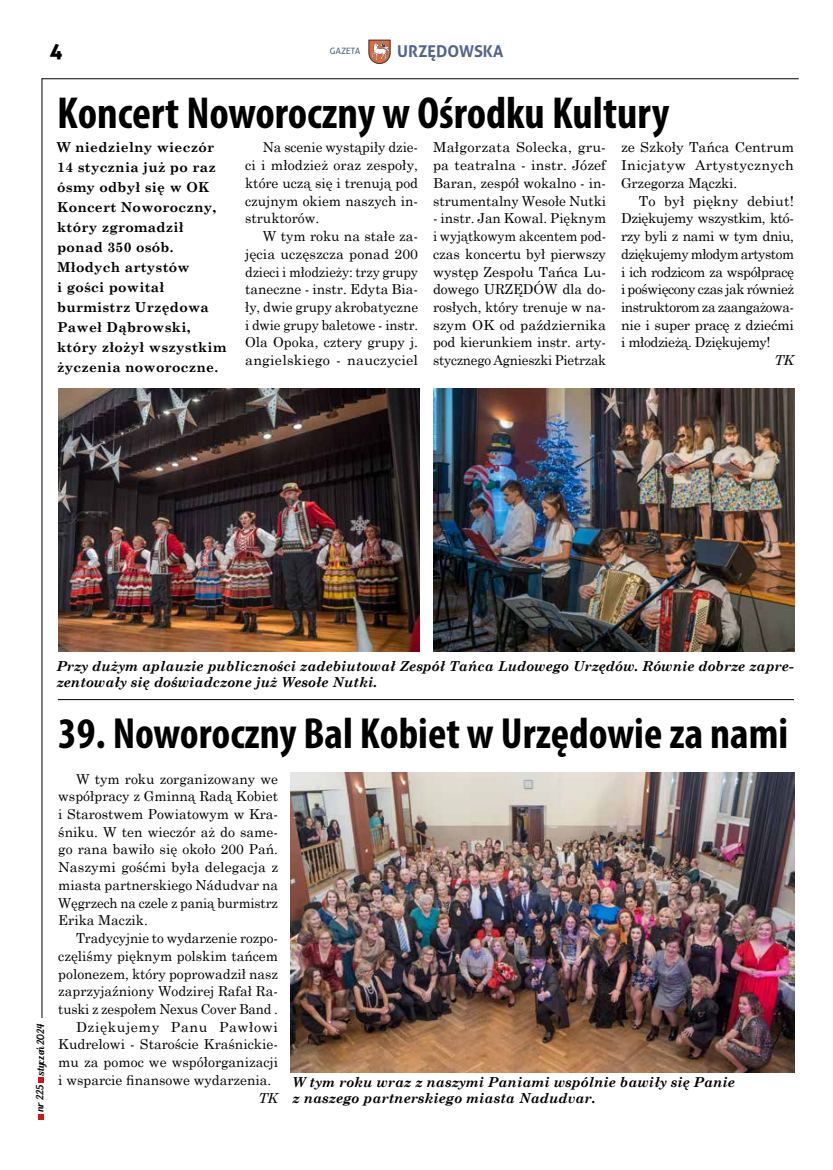
<style>
.page{position:relative;width:833px;height:1170px;background:#fff}
.page>*{position:absolute;margin:0;border:0;box-sizing:border-box;transform-origin:0 0}
.t1{font:700 condensed 45px "Myriad Pro";color:#000}
.t2{font:700 condensed 43.75px "Myriad Pro";color:#000}
.t3{font:21.25px "Aller Display";color:#000}
.t4{font:700 16.25px "Aller";color:#53658d}
.t5{font:13.75px/17.8px "Century Schoolbook";color:#000;text-align:justify}
.t6{font:13.75px/17.8px "Century Schoolbook";color:#000;text-align:justify;scale:1.04 1}
.t7{font:italic 700 13.75px/16.2px "Century Schoolbook";color:#000}
.t8{font:700 13.75px/20px "Century Schoolbook";letter-spacing:.02em;color:#000}
.t9{font:13.75px "Century Schoolbook";letter-spacing:.04em;color:#000}
.t10{font:italic 13.75px "Century Schoolbook";color:#000}
.t11{font:10px "Blenda Script";color:#000}
.t12{font:8.75px "Aller";color:#53658d}
</style>
<div class="page">
<svg style="left:369px;top:40px;width:21px;height:24px"></svg>
<hr style="left:42px;top:78px;width:756px;height:1px;background:#000">
<hr style="left:42px;top:78px;width:1px;height:994px;background:#000">
<div style="left:37px;top:1018px;width:9px;height:57px;background:#fff"></div>
<svg style="left:38px;top:1114px;width:5px;height:5px"></svg>
<svg style="left:38px;top:1077px;width:5px;height:5px"></svg>
<img style="left:433px;top:389px;width:361px;height:262px">
<img style="left:58px;top:389px;width:361px;height:262px">
<hr style="left:58px;top:699px;width:736px;height:1px;background:#000">
<img style="left:291px;top:772px;width:503px;height:300px">
<h3 class="t3" style="left:50px;top:37px;width:15px">4</h3>
<h1 class="t1" style="left:57px;top:85px;width:613px">Koncert Noworoczny w Ośrodku Kultury</h1>
<p class="t8" style="left:57px;top:136px;width:171px">W niedzielny wieczór<br>14 stycznia już po raz ósmy odbył się w OK<br>Koncert Noworoczny, który zgromadził ponad 350 osób.<br>Młodych artystów<br>i gości powitał burmistrz Urzędowa<br>Paweł Dąbrowski, który złożył wszystkim życzenia noworoczne.</p>
<p class="t5" style="left:245px;top:137px;width:174px;text-indent:18px">Na scenie wystąpiły dzie&shy;ci i młodzież oraz zespoły, które uczą się i trenują pod czujnym okiem naszych in&shy;struktorów.</p>
<p class="t12" style="left:330px;top:46px;width:32px">GAZETA</p>
<p class="t4" style="left:397px;top:41px;width:108px">URZĘDOWSKA</p>
<p class="t6" style="left:433px;top:137px;width:168px">Małgorzata Solecka, gru&shy;pa teatralna - instr. Józef Baran, zespół wokalno - in&shy;strumentalny Wesołe Nutki</p>
<p class="t5" style="left:433px;top:208px;width:174px">- instr. Jan Kowal. Pięknym i wyjątkowym akcentem pod&shy;czas koncertu był pierwszy występ Zespołu Tańca Lu&shy;dowego URZĘDÓW dla do&shy;rosłych, który trenuje w na&shy;szym OK od października pod kierunkiem instr. arty&shy;stycznego Agnieszki Pietrzak</p>
<p class="t6" style="left:621px;top:137px;width:168px">ze Szkoły Tańca Centrum Inicjatyw Artystycznych Grzegorza Mączki.</p>
<p class="t6" style="left:621px;top:190px;width:168px;text-indent:18px">To był piękny debiut!<br>Dziękujemy wszystkim, któ&shy;rzy byli z nami w tym dniu, dziękujemy młodym artystom i ich rodzicom za współpracę i poświęcony czas jak również instruktorom za zaangażowa&shy;nie i super pracę z dziećmi i młodzieżą. Dziękujemy!</p>
<p class="t10" style="left:774px;top:350px;width:21px">TK</p>
<p class="t5" style="left:245px;top:226px;width:174px;text-indent:18px">W tym roku na stałe za&shy;jęcia uczęszcza ponad 200 dzieci i młodzieży: trzy grupy taneczne - instr. Edyta Bia&shy;ły, dwie grupy akrobatyczne i dwie grupy baletowe - instr.<br>Ola Opoka, cztery grupy j. angielskiego - nauczyciel</p>
<p class="t7" style="left:57px;top:657px;width:738px">Przy dużym aplauzie publiczności zadebiutował Zespół Tańca Ludowego Urzędów. Równie dobrze zapre&shy;zentowały się doświadczone już Wesołe Nutki.</p>
<p class="t11" style="left:34px;top:1112px;width:90px;rotate:-90deg">nr 225 styczeń 2024</p>
<h2 class="t2" style="left:58px;top:706px;width:731px">39. Noworoczny Bal Kobiet w Urzędowie za nami</h2>
<p class="t5" style="left:58px;top:768px;width:221px;text-indent:18px">W tym roku zorganizowany we współpracy z Gminną Radą Kobiet i Starostwem Powiatowym w Kra&shy;śniku. W ten wieczór aż do same&shy;go rana bawiło się około 200 Pań.<br>Naszymi gośćmi była delegacja z miasta partnerskiego Nádudvar na Węgrzech na czele z panią burmistrz Erika Maczik.</p>
<p class="t5" style="left:76px;top:927px;width:204px">Tradycyjnie to wydarzenie rozpo-</p>
<p class="t5" style="left:58px;top:945px;width:221px">częliśmy pięknym polskim tańcem</p>
<p class="t5" style="left:58px;top:963px;width:221px">polonezem, który poprowadził nasz</p>
<p class="t5" style="left:58px;top:981px;width:221px">zaprzyjaźniony Wodzirej Rafał Ra-</p>
<p class="t5" style="left:58px;top:998px;width:221px">tuski z zespołem Nexus Cover Band .</p>
<p class="t9" style="left:76px;top:1015px;width:203px">Dziękujemy Panu Pawłowi</p>
<p class="t5" style="left:58px;top:1034px;width:221px">Kudrelowi - Staroście Kraśnickie-</p>
<p class="t5" style="left:58px;top:1052px;width:221px">mu za pomoc we współorganizacji</p>
<p class="t5" style="left:58px;top:1069px;width:214px">i wsparcie finansowe wydarzenia.</p>
<p class="t10" style="left:258px;top:1087px;width:21px">TK</p>
<p class="t7" style="left:293px;top:1073px;width:444px">W tym roku wraz z naszymi Paniami wspólnie bawiły się Panie z naszego partnerskiego miasta Nadudvar.</p>
</div>
